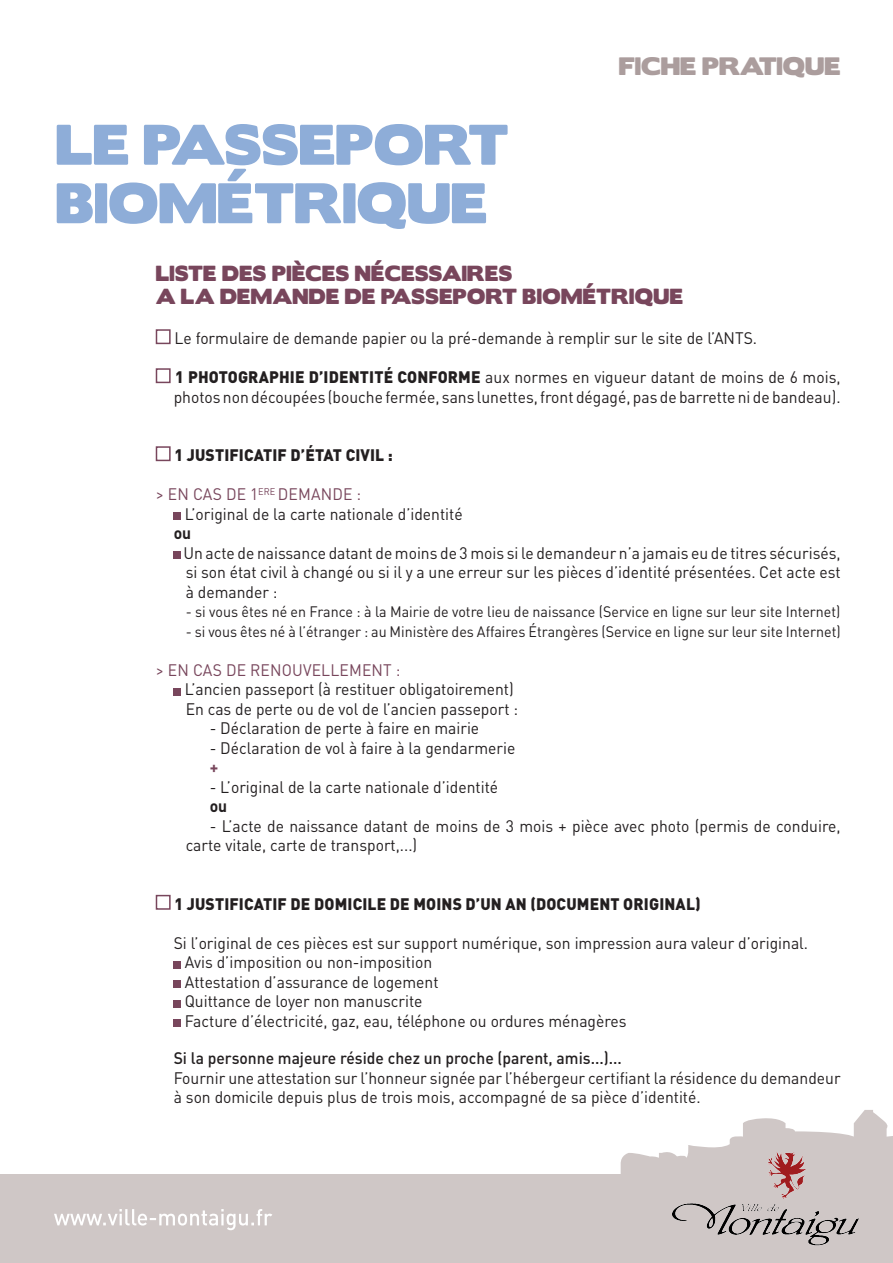
<style>
.page{position:relative;width:893px;height:1263px;background:#fff}
.page>*{position:absolute;margin:0;border:0;box-sizing:border-box;transform-origin:0 0}
.t1{font:51px "Boris Black Bloxx";color:#8eadd8}
.t2{font:22.5px "Boris Black Bloxx";color:#ab9d9d}
.t3{font:19.5px "Boris Black Bloxx";letter-spacing:.02em;color:#78465c;scale:.95 1}
.t4{font:16.5px/19.5px "DIN Pro";color:#231f20;scale:.95 1}
.t5{font:900 16.5px "DIN Pro";letter-spacing:.01em;color:#231f20;scale:.95 1}
.t6{font:500 16.5px "DIN Pro";color:#231f20;scale:.95 1}
.t7{font:16.5px "DIN Pro";letter-spacing:.01em;color:#78465c;scale:.95 1}
.t8{font:700 16.5px "DIN Pro";color:#231f20;scale:.95 1}
.t9{font:700 16.5px "DIN Pro";color:#78465c;scale:.95 1}
.t10{font:15px "DIN Pro";color:#231f20;scale:.95 1}
.s1{font-weight:900}
</style>
<div class="page">
<svg style="left:620px;top:1110px;width:273px;height:65px"></svg>
<div style="left:0;top:1175px;width:893px;height:88px;background:#cfc7c6"></div>
<img style="left:668px;top:1145px;width:199px;height:101px">
<svg style="left:54px;top:1209px;width:218px;height:21px"></svg>
<div style="left:156px;top:329px;width:15px;height:15px;border:2px solid #78465c"></div>
<div style="left:156px;top:368px;width:15px;height:15px;border:2px solid #78465c"></div>
<div style="left:156px;top:446px;width:15px;height:15px;border:2px solid #78465c"></div>
<div style="left:174px;top:512px;width:7px;height:8px;background:#78465c"></div>
<div style="left:174px;top:551px;width:7px;height:8px;background:#78465c"></div>
<div style="left:174px;top:688px;width:7px;height:7px;background:#78465c"></div>
<div style="left:156px;top:895px;width:15px;height:15px;border:2px solid #78465c"></div>
<div style="left:174px;top:961px;width:7px;height:7px;background:#78465c"></div>
<div style="left:174px;top:980px;width:7px;height:8px;background:#78465c"></div>
<div style="left:174px;top:1000px;width:7px;height:7px;background:#78465c"></div>
<div style="left:174px;top:1019px;width:7px;height:8px;background:#78465c"></div>
<p class="t2" style="left:619px;top:49px;width:223px">FICHE PRATIQUE</p>
<p class="t1" style="left:56px;top:106px;width:454px">LE PASSEPORT</p>
<p class="t1" style="left:56px;top:165px;width:433px">BIOMÉTRIQUE</p>
<p class="t3" style="left:156px;top:259px;width:377px">LISTE DES PIÈCES NÉCESSAIRES</p>
<p class="t3" style="left:156px;top:281px;width:557px">A LA DEMANDE DE PASSEPORT BIOMÉTRIQUE</p>
<p class="t4" style="left:175px;top:328px;width:615px">Le formulaire de demande papier ou la pré-demande à remplir sur le site de l’ANTS.</p>
<p class="t4" style="left:174px;top:367px;width:703px"><span class="s1">1 PHOTOGRAPHIE D’IDENTITÉ CONFORME</span> aux normes en vigueur datant de moins de 6 mois, photos non découpées (bouche fermée, sans lunettes, front dégagé, pas de barrette ni de bandeau).</p>
<p class="t5" style="left:175px;top:444px;width:231px">1 JUSTIFICATIF D’ÉTAT CIVIL :</p>
<p class="t7" style="left:156px;top:483px;width:218px">&gt; EN CAS DE 1<sup>ERE</sup> DEMANDE :</p>
<p class="t4" style="left:185px;top:503px;width:294px">L’original de la carte nationale d’identité</p>
<p class="t8" style="left:174px;top:522px;width:20px">ou</p>
<p class="t4" style="left:183px;top:542px;width:693px;text-align:justify">Un acte de naissance datant de moins de 3 mois si le demandeur n’a jamais eu de titres sécurisés, si son état civil à changé ou si il y a une erreur sur les pièces d’identité présentées. Cet acte est à demander :</p>
<p class="t10" style="left:186px;top:602px;width:691px">- si vous êtes né en France : à la Mairie de votre lieu de naissance (Service en ligne sur leur site Internet)</p>
<p class="t10" style="left:186px;top:621px;width:691px">- si vous êtes né à l’étranger : au Ministère des Affaires Étrangères (Service en ligne sur leur site Internet)</p>
<p class="t7" style="left:156px;top:658px;width:259px">&gt; EN CAS DE RENOUVELLEMENT :</p>
<p class="t4" style="left:185px;top:679px;width:348px">L’ancien passeport (à restituer obligatoirement)</p>
<p class="t4" style="left:186px;top:698px;width:351px">En cas de perte ou de vol de l’ancien passeport :</p>
<p class="t4" style="left:210px;top:718px;width:285px">- Déclaration de perte à faire en mairie</p>
<p class="t4" style="left:210px;top:737px;width:323px">- Déclaration de vol à faire à la gendarmerie</p>
<p class="t9" style="left:210px;top:756px;width:10px">+</p>
<p class="t4" style="left:210px;top:776px;width:305px">- L’original de la carte nationale d’identité</p>
<p class="t8" style="left:210px;top:795px;width:20px">ou</p>
<p class="t4" style="left:186px;top:815px;width:691px;text-indent:24px">- L’acte de naissance datant de moins de 3 mois + pièce avec photo (permis de conduire, carte vitale, carte de transport,...)</p>
<p class="t5" style="left:175px;top:892px;width:555px">1 JUSTIFICATIF DE DOMICILE DE MOINS D’UN AN (DOCUMENT ORIGINAL)</p>
<p class="t4" style="left:174px;top:932px;width:669px">Si l’original de ces pièces est sur support numérique, son impression aura valeur d’original.</p>
<p class="t4" style="left:185px;top:952px;width:262px">Avis d’imposition ou non-imposition</p>
<p class="t4" style="left:185px;top:971px;width:269px">Attestation d’assurance de logement</p>
<p class="t4" style="left:185px;top:991px;width:252px">Quittance de loyer non manuscrite</p>
<p class="t4" style="left:185px;top:1010px;width:466px">Facture d’électricité, gaz, eau, téléphone ou ordures ménagères</p>
<p class="t6" style="left:174px;top:1047px;width:473px">Si la personne majeure réside chez un proche (parent, amis...)...</p>
<p class="t4" style="left:174px;top:1067px;width:703px">Fournir une attestation sur l’honneur signée par l’hébergeur certifiant la résidence du demandeur à son domicile depuis plus de trois mois, accompagné de sa pièce d’identité.</p>
</div>
